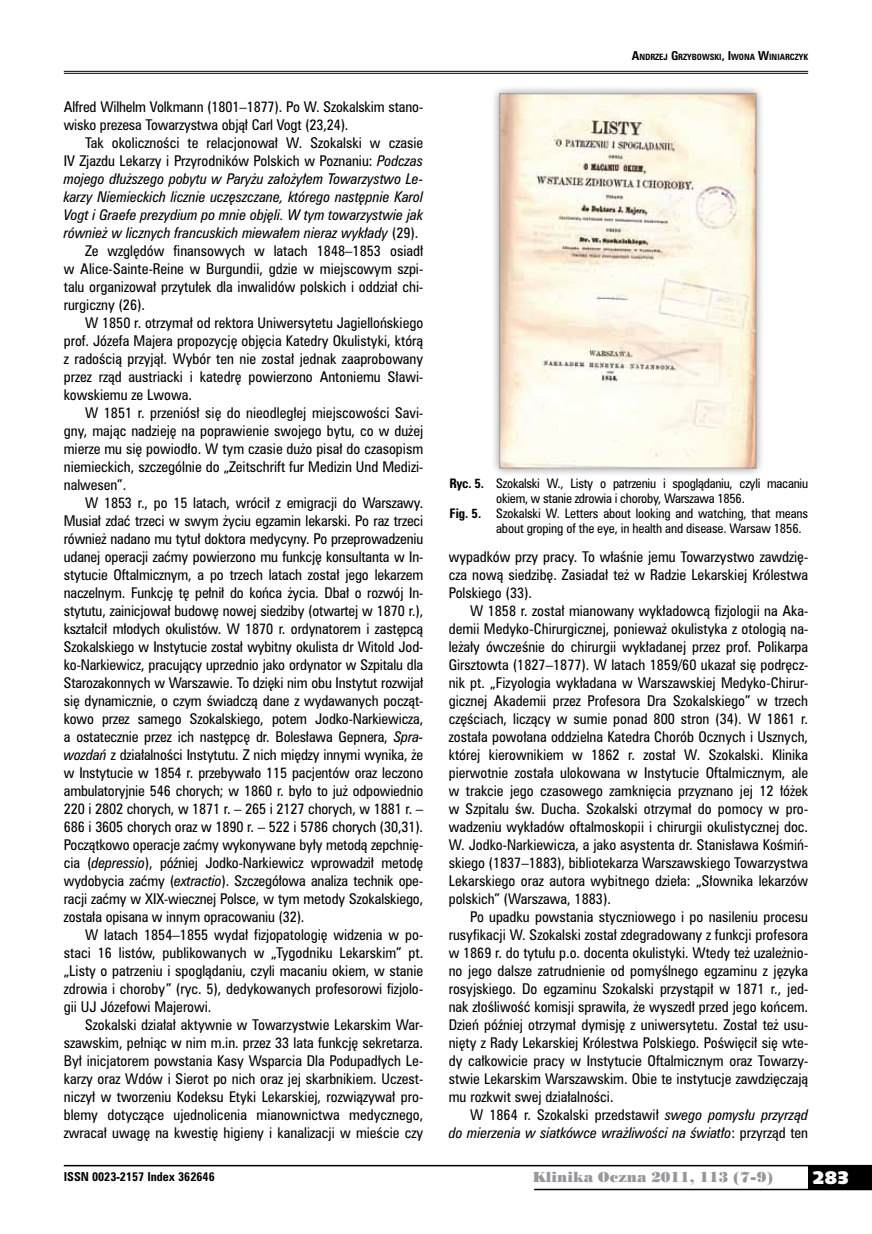
<style>
.page{position:relative;width:872px;height:1234px;background:#fff}
.page>*{position:absolute;margin:0;border:0;box-sizing:border-box;transform-origin:0 0}
.t1{font:18px "Humanst 531 U Blk PL";color:#fff}
.t2{font:13.5px/18px "Zurich Cn PL";color:#000;text-align:justify}
.t3{font:italic 13.5px/18px "Zurich Cn PL";color:#000;text-align:right}
.t4{font:13.5px "Poster Bodoni PL";color:#98989c}
.t5{font:12px "Zurich Cn PL";letter-spacing:-.01em;color:#000}
.t6{font:700 11.25px "Zurich Cn PL";color:#000}
.t7{font:700 7.8px "Zurich Cn PL";color:#000}
.s1{font-style:italic}
.s2{font-style:normal}
.s3{font-size:11.25px}
.s4{font-weight:700}
</style>
<div class="page">
<div style="left:808px;top:1165px;width:64px;height:24px;background:#000"></div>
<hr style="left:64px;top:1164px;width:808px;height:2px;background:#000">
<hr style="left:534px;top:1188px;width:338px;height:1px;background:#000">
<hr style="left:64px;top:71px;width:744px;height:1px;background:#000">
<hr style="left:64px;top:73px;width:744px;height:1px;background:#000">
<div style="left:490px;top:85px;width:275px;height:392px;background:#000;opacity:.45"></div>
<img style="left:501px;top:96px;width:253px;height:370px">
<div style="left:499px;top:94px;width:257px;height:374px;border:1px solid #98989c"></div>
<p class="t2" style="left:64px;top:97px;width:361px">Alfred Wilhelm Volkmann (1801–1877). Po W. Szokalskim stano&shy;wisko prezesa Towarzystwa objął Carl Vogt (23,24).</p>
<p class="t2" style="left:85px;top:133px;width:340px">Tak okoliczności te relacjonował W. Szokalski w czasie</p>
<p class="t2" style="left:64px;top:151px;width:361px">IV Zjazdu Lekarzy i Przyrodników Polskich w Poznaniu: <span class="s1">Podczas</span></p>
<p class="t3" style="left:64px;top:169px;width:361px">mojego dłuższego pobytu w Paryżu założyłem Towarzystwo Le-</p>
<p class="t3" style="left:64px;top:187px;width:361px">karzy Niemieckich licznie uczęszczane, którego następnie Karol</p>
<p class="t3" style="left:64px;top:205px;width:361px">Vogt i Graefe prezydium po mnie objęli. W tym towarzystwie jak</p>
<p class="t3" style="left:64px;top:223px;width:356px">również w licznych francuskich miewałem nieraz wykłady <span class="s2">(29).</span></p>
<p class="t2" style="left:85px;top:241px;width:340px">Ze względów finansowych w latach 1848–1853 osiadł</p>
<p class="t2" style="left:64px;top:259px;width:361px">w Alice-Sainte-Reine w Burgundii, gdzie w miejscowym szpi-</p>
<p class="t2" style="left:64px;top:277px;width:361px">talu organizował przytułek dla inwalidów polskich i oddział chi-</p>
<p class="t2" style="left:64px;top:295px;width:83px">rurgiczny (26).</p>
<p class="t2" style="left:85px;top:313px;width:340px">W 1850 r. otrzymał od rektora Uniwersytetu Jagiellońskiego</p>
<p class="t2" style="left:64px;top:331px;width:361px">prof. Józefa Majera propozycję objęcia Katedry Okulistyki, którą</p>
<p class="t2" style="left:64px;top:349px;width:361px">z radością przyjął. Wybór ten nie został jednak zaaprobowany</p>
<p class="t2" style="left:64px;top:367px;width:361px">przez rząd austriacki i katedrę powierzono Antoniemu Sławi-</p>
<p class="t2" style="left:64px;top:385px;width:130px">kowskiemu ze Lwowa.</p>
<p class="t2" style="left:85px;top:403px;width:340px">W 1851 r. przeniósł się do nieodległej miejscowości Savi-</p>
<p class="t2" style="left:64px;top:421px;width:361px">gny, mając nadzieję na poprawienie swojego bytu, co w dużej</p>
<p class="t2" style="left:64px;top:439px;width:361px">mierze mu się powiodło. W tym czasie dużo pisał do czasopism</p>
<p class="t2" style="left:64px;top:457px;width:361px">niemieckich, szczególnie do „Zeitschrift fur Medizin Und Medizi-</p>
<p class="t2" style="left:64px;top:475px;width:64px">nalwesen”.</p>
<p class="t2" style="left:85px;top:493px;width:340px">W 1853 r., po 15 latach, wrócił z emigracji do Warszawy.</p>
<p class="t2" style="left:64px;top:511px;width:361px">Musiał zdać trzeci w swym życiu egzamin lekarski. Po raz trzeci</p>
<p class="t2" style="left:64px;top:529px;width:361px">również nadano mu tytuł doktora medycyny. Po przeprowadzeniu</p>
<p class="t2" style="left:64px;top:547px;width:361px">udanej operacji zaćmy powierzono mu funkcję konsultanta w In-</p>
<p class="t2" style="left:64px;top:565px;width:361px">stytucie Oftalmicznym, a po trzech latach został jego lekarzem</p>
<p class="t2" style="left:64px;top:583px;width:361px">naczelnym. Funkcję tę pełnił do końca życia. Dbał o rozwój In-</p>
<p class="t2" style="left:64px;top:601px;width:361px">stytutu, zainicjował budowę nowej siedziby (otwartej w 1870 r.),</p>
<p class="t2" style="left:64px;top:619px;width:361px">kształcił młodych okulistów. W 1870 r. ordynatorem i zastępcą</p>
<p class="t2" style="left:64px;top:637px;width:361px">Szokalskiego w Instytucie został wybitny okulista dr Witold Jod-</p>
<p class="t2" style="left:64px;top:655px;width:361px">ko-Narkiewicz, pracujący uprzednio jako ordynator w Szpitalu dla</p>
<p class="t2" style="left:64px;top:673px;width:361px">Starozakonnych w Warszawie. To dzięki nim obu Instytut rozwijał</p>
<p class="t2" style="left:64px;top:691px;width:361px">się dynamicznie, o czym świadczą dane z wydawanych począt-</p>
<p class="t2" style="left:64px;top:709px;width:361px">kowo przez samego Szokalskiego, potem Jodko-Narkiewicza,</p>
<p class="t2" style="left:64px;top:727px;width:361px">a ostatecznie przez ich następcę dr. Bolesława Gepnera, <span class="s1">Spra-</span></p>
<p class="t2" style="left:64px;top:745px;width:361px"><span class="s1">wozdań</span> z działalności Instytutu. Z nich między innymi wynika, że</p>
<p class="t2" style="left:64px;top:763px;width:361px">w Instytucie w 1854 r. przebywało 115 pacjentów oraz leczono</p>
<p class="t2" style="left:64px;top:781px;width:361px">ambulatoryjnie 546 chorych; w 1860 r. było to już odpowiednio</p>
<p class="t2" style="left:64px;top:799px;width:361px">220 i 2802 chorych, w 1871 r. – 265 i 2127 chorych, w 1881 r. –</p>
<p class="t2" style="left:64px;top:817px;width:361px">686 i 3605 chorych oraz w 1890 r. – 522 i 5786 chorych (30,31).</p>
<p class="t2" style="left:64px;top:835px;width:361px">Początkowo operacje zaćmy wykonywane były metodą zepchnię-</p>
<p class="t2" style="left:64px;top:853px;width:361px">cia (<span class="s1">depressio</span>), później Jodko-Narkiewicz wprowadził metodę</p>
<p class="t2" style="left:64px;top:871px;width:361px">wydobycia zaćmy (<span class="s1">extractio</span>). Szczegółowa analiza technik ope-</p>
<p class="t2" style="left:64px;top:889px;width:361px">racji zaćmy w XIX-wiecznej Polsce, w tym metody Szokalskiego,</p>
<p class="t2" style="left:64px;top:907px;width:242px">została opisana w innym opracowaniu (32).</p>
<p class="t2" style="left:85px;top:925px;width:340px">W latach 1854–1855 wydał fizjopatologię widzenia w po-</p>
<p class="t2" style="left:64px;top:943px;width:361px">staci 16 listów, publikowanych w „Tygodniku Lekarskim” pt.</p>
<p class="t2" style="left:64px;top:961px;width:361px">„Listy o patrzeniu i spoglądaniu, czyli macaniu okiem, w stanie</p>
<p class="t2" style="left:64px;top:979px;width:361px">zdrowia i choroby” (ryc. 5), dedykowanych profesorowi fizjolo-</p>
<p class="t2" style="left:64px;top:997px;width:149px">gii UJ Józefowi Majerowi.</p>
<p class="t2" style="left:85px;top:1015px;width:340px">Szokalski działał aktywnie w Towarzystwie Lekarskim War-</p>
<p class="t2" style="left:64px;top:1033px;width:361px">szawskim, pełniąc w nim m.in. przez 33 lata funkcję sekretarza.</p>
<p class="t2" style="left:64px;top:1051px;width:361px">Był inicjatorem powstania Kasy Wsparcia Dla Podupadłych Le-</p>
<p class="t2" style="left:64px;top:1069px;width:361px">karzy oraz Wdów i Sierot po nich oraz jej skarbnikiem. Uczest-</p>
<p class="t2" style="left:64px;top:1087px;width:361px">niczył w tworzeniu Kodeksu Etyki Lekarskiej, rozwiązywał pro-</p>
<p class="t2" style="left:64px;top:1105px;width:361px">blemy dotyczące ujednolicenia mianownictwa medycznego,</p>
<p class="t2" style="left:64px;top:1123px;width:361px">zwracał uwagę na kwestię higieny i kanalizacji w mieście czy</p>
<p class="t7" style="left:631px;top:52px;width:178px"><span class="s3">A</span>NDRZEJ <span class="s3">G</span>RZYBOWSKI<span class="s3">, I</span>WONA <span class="s3">W</span>INIARCZYK</p>
<p class="t5" style="left:449px;top:475px;width:360px"><span class="s4">Ryc. 5.</span> Szokalski W., Listy o patrzeniu i spoglądaniu, czyli macaniu</p>
<p class="t5" style="left:496px;top:490px;width:250px">okiem, w stanie zdrowia i choroby, Warszawa 1856.</p>
<p class="t5" style="left:449px;top:505px;width:360px"><span class="s4">Fig. 5.</span> Szokalski W. Letters about looking and watching, that means</p>
<p class="t5" style="left:496px;top:520px;width:307px">about groping of the eye, in health and disease. Warsaw 1856.</p>
<p class="t2" style="left:449px;top:547px;width:361px">wypadków przy pracy. To właśnie jemu Towarzystwo zawdzię&shy;cza nową siedzibę. Zasiadał też w Radzie Lekarskiej Królestwa Polskiego (33).</p>
<p class="t2" style="left:449px;top:601px;width:361px;text-indent:21px">W 1858 r. został mianowany wykładowcą fizjologii na Aka&shy;demii Medyko-Chirurgicznej, ponieważ okulistyka z otologią na&shy;leżały ówcześnie do chirurgii wykładanej przez prof. Polikarpa Girsztowta (1827–1877). W latach 1859/60 ukazał się podręcz&shy;nik pt. „Fizyologia wykładana w Warszawskiej Medyko-Chirur&shy;gicznej Akademii przez Profesora Dra Szokalskiego” w trzech częściach, liczący w sumie ponad 800 stron (34). W 1861 r. została powołana oddzielna Katedra Chorób Ocznych i Usznych, której kierownikiem w 1862 r. został W. Szokalski. Klinika pierwotnie została ulokowana w Instytucie Oftalmicznym, ale w trakcie jego czasowego zamknięcia przyznano jej 12 łóżek w Szpitalu św. Ducha. Szokalski otrzymał do pomocy w pro&shy;wadzeniu wykładów oftalmoskopii i chirurgii okulistycznej doc.<br>W. Jodko-Narkiewicza, a jako asystenta dr. Stanisława Kośmiń&shy;skiego (1837–1883), bibliotekarza Warszawskiego Towarzystwa Lekarskiego oraz autora wybitnego dzieła: „Słownika lekarzów polskich” (Warszawa, 1883).</p>
<p class="t2" style="left:449px;top:907px;width:361px;text-indent:21px">Po upadku powstania styczniowego i po nasileniu procesu rusyfikacji W. Szokalski został zdegradowany z funkcji profesora w 1869 r. do tytułu p.o. docenta okulistyki. Wtedy też uzależnio&shy;no jego dalsze zatrudnienie od pomyślnego egzaminu z języka rosyjskiego. Do egzaminu Szokalski przystąpił w 1871 r., jed&shy;nak złośliwość komisji sprawiła, że wyszedł przed jego końcem.<br>Dzień później otrzymał dymisję z uniwersytetu. Został też usu&shy;nięty z Rady Lekarskiej Królestwa Polskiego. Poświęcił się wte&shy;dy całkowicie pracy w Instytucie Oftalmicznym oraz Towarzy&shy;stwie Lekarskim Warszawskim. Obie te instytucje zawdzięczają mu rozkwit swej działalności.</p>
<p class="t3" style="left:449px;top:1105px;width:361px"><span class="s2">W 1864 r. Szokalski przedstawił</span> swego pomysłu przyrząd<br>do mierzenia w siatkówce wrażliwości na światło<span class="s2">: przyrząd ten</span></p>
<p class="t6" style="left:64px;top:1168px;width:152px">ISSN 0023-2157 Index 362646</p>
<p class="t4" style="left:532px;top:1168px;width:242px">Klinika Oczna 2011, 113 (7-9)</p>
<h1 class="t1" style="left:812px;top:1165px;width:38px">283</h1>
</div>
